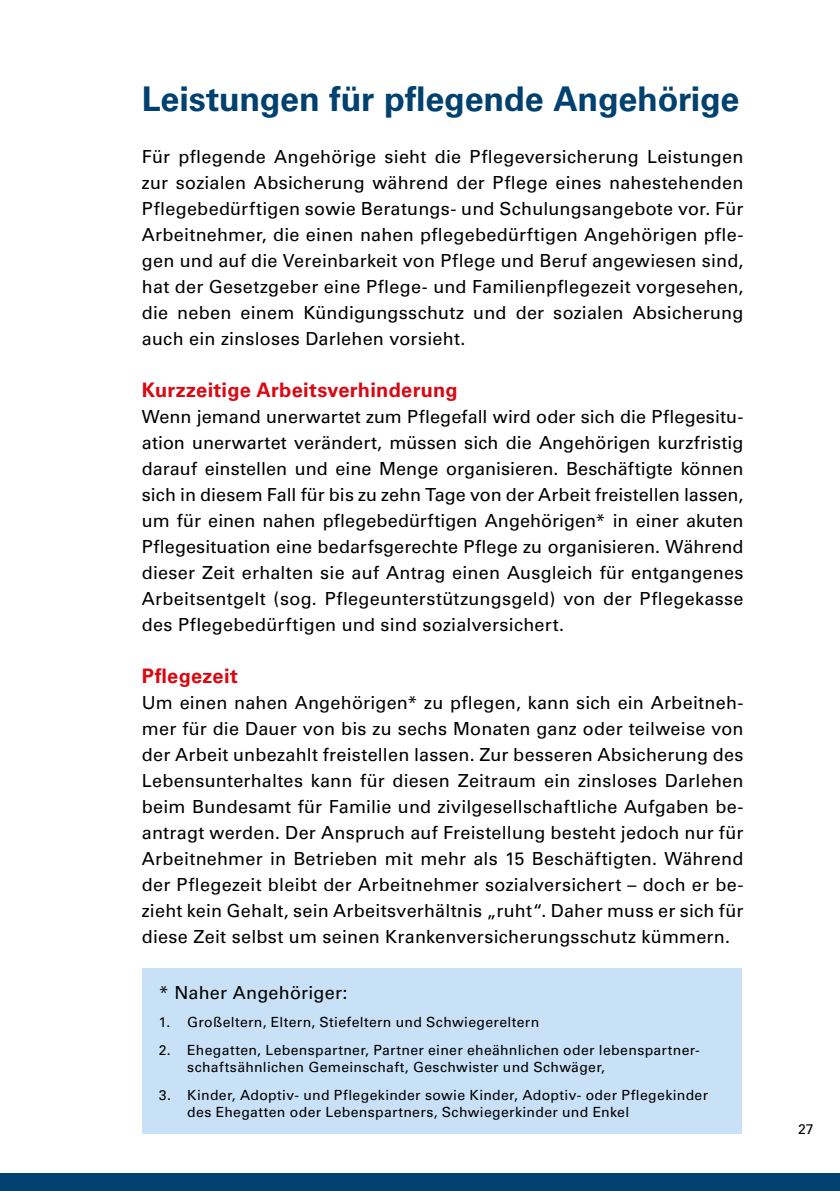
<style>
.page{position:relative;width:840px;height:1191px;background:#fff}
.page>*{position:absolute;margin:0;border:0;box-sizing:border-box;transform-origin:0 0}
.t1{font:700 34px "Univers";letter-spacing:-.01em;color:#004170}
.t2{font:700 20px "Univers";letter-spacing:.015em;color:#db0812}
.t3{font:18px/26px "Univers";letter-spacing:.015em;color:#000;text-align:justify}
.t4{font:14px/16.8px "Univers";letter-spacing:.025em;color:#000}
</style>
<div class="page">
<div style="left:0;top:1174px;width:839px;height:17px;background:#004170"></div>
<div style="left:142px;top:968px;width:599px;height:166px;background:#c8e1f6"></div>
<h1 class="t1" style="left:142px;top:79px;width:598px">Leistungen für pflegende Angehörige</h1>
<p class="t3" style="left:142px;top:144px;width:602px">Für pflegende Angehörige sieht die Pflegeversicherung Leistungen zur sozialen Absicherung während der Pflege eines nahestehenden Pflegebedürftigen sowie Beratungs- und Schulungsangebote vor. Für Arbeitnehmer, die einen nahen pflegebedürftigen Angehörigen pfle&shy;gen und auf die Vereinbarkeit von Pflege und Beruf angewiesen sind, hat der Gesetzgeber eine Pflege- und Familienpflegezeit vorgesehen, die neben einem Kündigungsschutz und der sozialen Absicherung auch ein zinsloses Darlehen vorsieht.</p>
<p class="t2" style="left:142px;top:378px;width:317px">Kurzzeitige Arbeitsverhinderung</p>
<p class="t3" style="left:142px;top:404px;width:602px">Wenn jemand unerwartet zum Pflegefall wird oder sich die Pflegesitu&shy;ation unerwartet verändert, müssen sich die Angehörigen kurzfristig darauf einstellen und eine Menge organisieren. Beschäftigte können sich in diesem Fall für bis zu zehn Tage von der Arbeit freistellen lassen, um für einen nahen pflegebedürftigen Angehörigen* in einer akuten Pflegesituation eine bedarfsgerechte Pflege zu organisieren. Während dieser Zeit erhalten sie auf Antrag einen Ausgleich für entgangenes Arbeitsentgelt (sog. Pflegeunterstützungsgeld) von der Pflegekasse des Pflegebedürftigen und sind sozialversichert.</p>
<p class="t2" style="left:142px;top:664px;width:97px">Pflegezeit</p>
<p class="t3" style="left:142px;top:690px;width:602px">Um einen nahen Angehörigen* zu pflegen, kann sich ein Arbeitneh&shy;mer für die Dauer von bis zu sechs Monaten ganz oder teilweise von der Arbeit unbezahlt freistellen lassen. Zur besseren Absicherung des Lebensunterhaltes kann für diesen Zeitraum ein zinsloses Darlehen beim Bundesamt für Familie und zivilgesellschaftliche Aufgaben be&shy;antragt werden. Der Anspruch auf Freistellung besteht jedoch nur für Arbeitnehmer in Betrieben mit mehr als 15 Beschäftigten. Während der Pflegezeit bleibt der Arbeitnehmer sozialversichert – doch er be&shy;zieht kein Gehalt, sein Arbeitsverhältnis „ruht“. Daher muss er sich für diese Zeit selbst um seinen Krankenversicherungsschutz kümmern.</p>
<p class="t3" style="left:159px;top:979px;width:190px">* Naher Angehöriger:</p>
<p class="t4" style="left:159px;top:1013px;width:381px">1. Großeltern, Eltern, Stiefeltern und Schwiegereltern</p>
<p class="t4" style="left:187px;top:1041px;width:514px;text-indent:-28px">2. Ehegatten, Lebenspartner, Partner einer eheähnlichen oder lebenspartner&shy;schaftsähnlichen Gemeinschaft, Geschwister und Schwäger,</p>
<p class="t4" style="left:187px;top:1086px;width:522px;text-indent:-28px">3. Kinder, Adoptiv- und Pflegekinder sowie Kinder, Adoptiv- oder Pflegekinder des Ehegatten oder Lebenspartners, Schwiegerkinder und Enkel</p>
<p class="t4" style="left:797px;top:1120px;width:17px">27</p>
</div>
